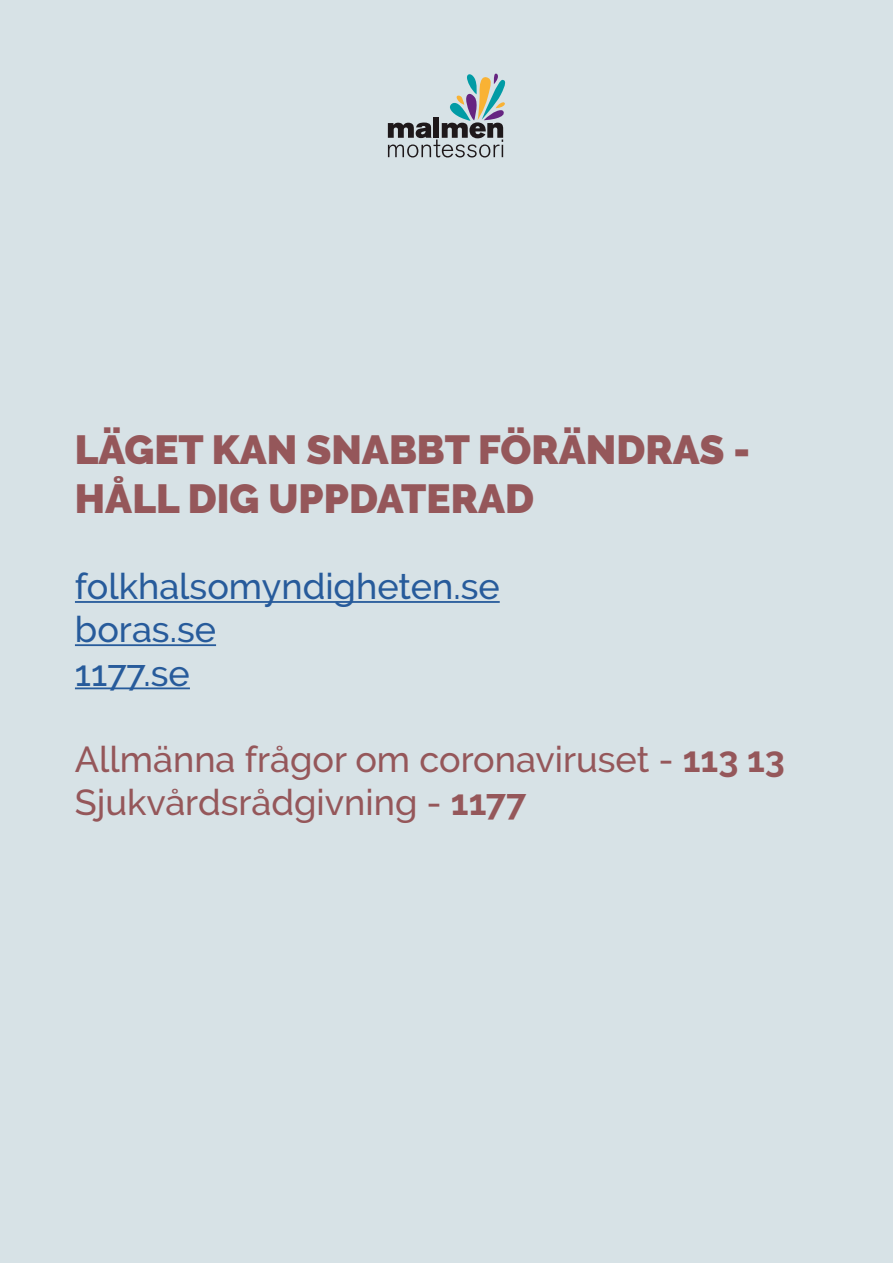
<style>
.page{position:relative;width:893px;height:1263px;background:#d7e2e6}
.page>*{position:absolute;margin:0;border:0;box-sizing:border-box;transform-origin:0 0}
.t1{font:900 40.5px/48.6px "Raleway";color:#95575a}
.t2{font:500 36px/43.2px "Raleway";color:#95575a}
.t3{font:500 36px/43.2px "Raleway";color:#275b9b}
.s1{font-weight:700}
</style>
<div class="page">
<hr style="left:75px;top:601px;width:425px;height:2px;background:#275b9b">
<hr style="left:75px;top:644px;width:141px;height:2px;background:#275b9b">
<hr style="left:75px;top:687px;width:115px;height:2px;background:#275b9b">
<svg style="left:388px;top:74px;width:117px;height:83px"></svg>
<p class="t1" style="left:75px;top:426px;width:677px">LÄGET KAN SNABBT FÖRÄNDRAS -<br>HÅLL DIG UPPDATERAD</p>
<p class="t3" style="left:75px;top:565px;width:426px">folkhalsomyndigheten.se boras.se<br>1177.se</p>
<p class="t2" style="left:75px;top:738px;width:711px">Allmänna frågor om coronaviruset - <span class="s1">113 13<br></span>Sjukvårdsrådgivning - <span class="s1">1177</span></p>
</div>
